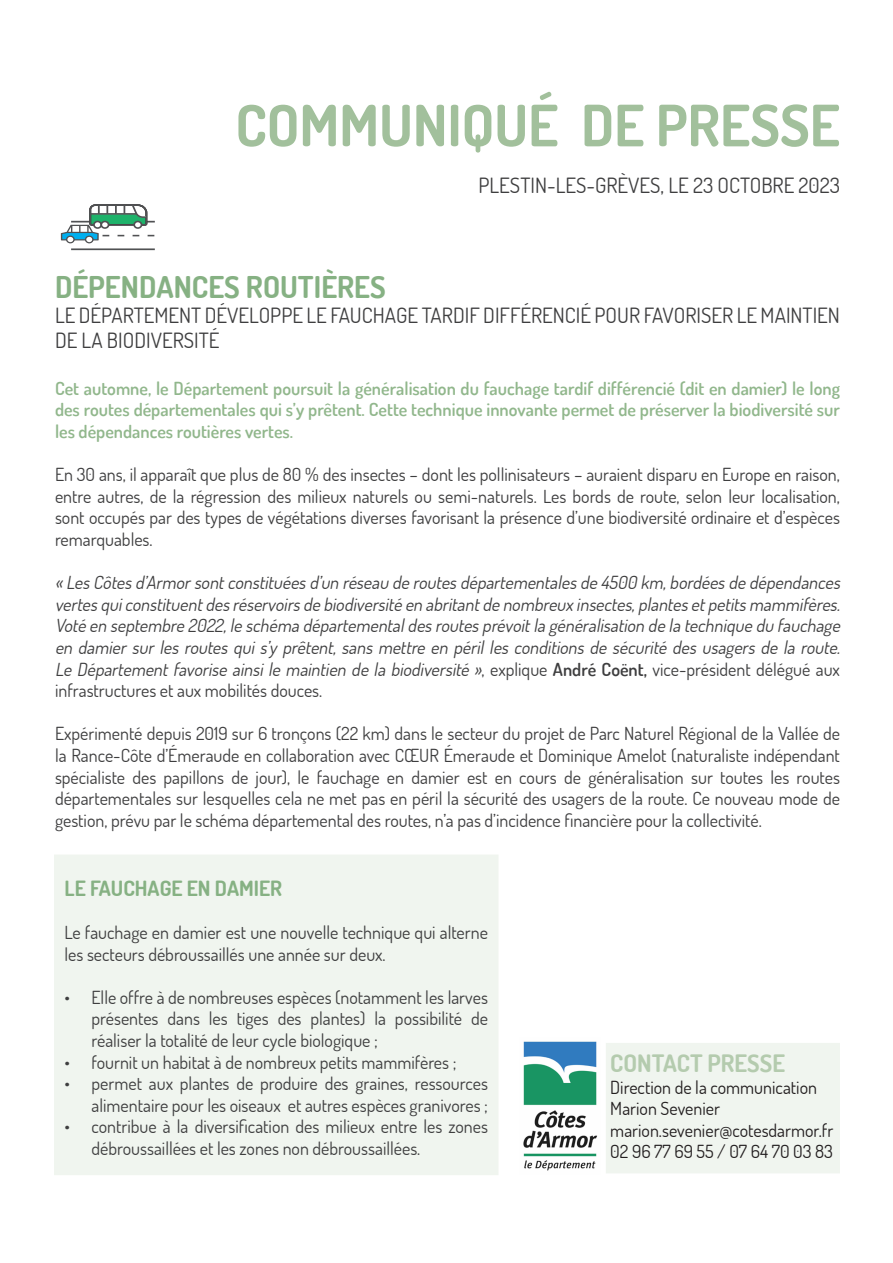
<style>
.page{position:relative;width:893px;height:1263px;background:#fff}
.page>*{position:absolute;margin:0;border:0;box-sizing:border-box;transform-origin:0 0}
.t1{font:700 57px "Terminal Dosis";color:#a2c09c}
.t2{font:700 30px "Terminal Dosis";color:#86b183}
.t3{font:700 24px "Terminal Dosis";color:#b4cbae}
.t4{font:21px/25.2px "Terminal Dosis";color:#3e3e3f}
.t5{font:700 21px "Terminal Dosis";color:#86b183}
.t6{font:18px/21.6px "Terminal Dosis";color:#3e3e3f;text-align:justify}
.t7{font:italic 18px/21.6px "Terminal Dosis";color:#3e3e3f}
.t8{font:600 18px/21.6px "Terminal Dosis";color:#91b78c;text-align:justify}
.t9{font:18px "Terminal Dosis";color:#231f20}
.s1{font-style:normal}
.s2{font-weight:600;font-style:normal}
</style>
<div class="page">
<img style="left:523px;top:1041px;width:74px;height:130px">
<div style="left:608px;top:1045px;width:230px;height:126px;background:#f0f5ef"></div>
<div style="left:606px;top:1043px;width:234px;height:130px;border:4px solid #f0f5ef"></div>
<div style="left:59px;top:860px;width:434px;height:310px;background:#f0f5ef"></div>
<div style="left:54px;top:854px;width:444px;height:321px;border:10px solid #f0f5ef"></div>
<svg style="left:60px;top:204px;width:95px;height:39px"></svg>
<hr style="left:109px;top:224px;width:25px;height:2px;background:#505153">
<hr style="left:71px;top:248px;width:84px;height:2px;background:#505153">
<p class="t1" style="left:235px;top:89px;width:606px">COMMUNIQUÉ DE PRESSE</p>
<p class="t4" style="left:478px;top:172px;width:363px">PLESTIN-LES-GRÈVES, LE 23 OCTOBRE 2023</p>
<p class="t2" style="left:55px;top:267px;width:332px">DÉPENDANCES ROUTIÈRES</p>
<p class="t4" style="left:55px;top:302px;width:786px">LE DÉPARTEMENT DÉVELOPPE LE FAUCHAGE TARDIF DIFFÉRENCIÉ POUR FAVORISER LE MAINTIEN<br>DE LA BIODIVERSITÉ</p>
<p class="t8" style="left:55px;top:377px;width:786px">Cet automne, le Département poursuit la généralisation du fauchage tardif différencié (dit en damier) le long des routes départementales qui s’y prêtent. Cette technique innovante permet de préserver la biodiversité sur les dépendances routières vertes.</p>
<p class="t6" style="left:55px;top:463px;width:786px">En 30 ans, il apparaît que plus de 80 % des insectes – dont les pollinisateurs – auraient disparu en Europe en raison, entre autres, de la régression des milieux naturels ou semi-naturels. Les bords de route, selon leur localisation, sont occupés par des types de végétations diverses favorisant la présence d’une biodiversité ordinaire et d’espèces remarquables.</p>
<p class="t7" style="left:55px;top:571px;width:790px">«LesCôtesd’Armorsontconstituéesd’un réseau de routesdépartementalesde 4500 km,bordéesde dépendances vertesquiconstituentdesréservoirsde biodiversité en abritantde nombreuxinsectes,plantesetpetitsmammifères.<br>Voté en septembre 2022,le schéma départementaldesroutesprévoitla généralisation de la technique du fauchage en damier sur les routes qui s’y prêtent, sans mettre en péril les conditions de sécurité des usagers de la route.<br>Le Département favorise ainsi le maintien de la biodiversité »<span class="s1">, e x p l i q u e</span> <span class="s2">A n d ré C o ë n t,</span> <span class="s1">v i c e - p ré s i d e n t d é l é g u é a u x infrastructures et aux mobilités douces.</span></p>
<p class="t6" style="left:55px;top:722px;width:786px">Expérimenté depuis 2019 sur 6 tronçons (22 km) dans le secteur du projet de Parc Naturel Régional de la Vallée de la Rance-Côte d’Émeraude en collaboration avec CŒUR Émeraude et Dominique Amelot (naturaliste indépendant spécialiste des papillons de jour), le fauchage en damier est en cours de généralisation sur toutes les routes départementales sur lesquelles cela ne met pas en péril la sécurité des usagers de la route. Ce nouveau mode de gestion, prévu par le schéma départemental des routes, n’a pas d’incidence financière pour la collectivité.</p>
<p class="t5" style="left:64px;top:874px;width:219px">LE FAUCHAGE EN DAMIER</p>
<p class="t6" style="left:64px;top:921px;width:425px">Le fauchage en damier est une nouvelle technique qui alterne les secteurs débroussaillés une année sur deux.</p>
<p class="t6" style="left:92px;top:986px;width:398px;text-indent:-27px">• Elle offre à de nombreuses espèces (notamment les larves présentes dans les tiges des plantes) la possibilité de réaliser la totalité de leur cycle biologique ;</p>
<p class="t6" style="left:64px;top:1051px;width:393px">• fournit un habitat à de nombreux petits mammifères ;</p>
<p class="t6" style="left:64px;top:1072px;width:425px;text-align:right">• permet aux plantes de produire des graines, ressources alimentaire pour les oiseaux et autres espèces granivores ;</p>
<p class="t6" style="left:92px;top:1115px;width:398px;text-indent:-27px">• contribue à la diversification des milieux entre les zones débroussaillées et les zones non débroussaillées.</p>
<p class="t3" style="left:610px;top:1048px;width:176px">CONTACT PRESSE</p>
<p class="t9" style="left:610px;top:1075px;width:208px">Direction de la communication</p>
<p class="t9" style="left:610px;top:1097px;width:111px">Marion Sevenier</p>
<p class="t9" style="left:610px;top:1118px;width:224px">marion.sevenier@cotesdarmor.fr</p>
<p class="t9" style="left:610px;top:1140px;width:224px">02 96 77 69 55 / 07 64 70 03 83</p>
</div>
